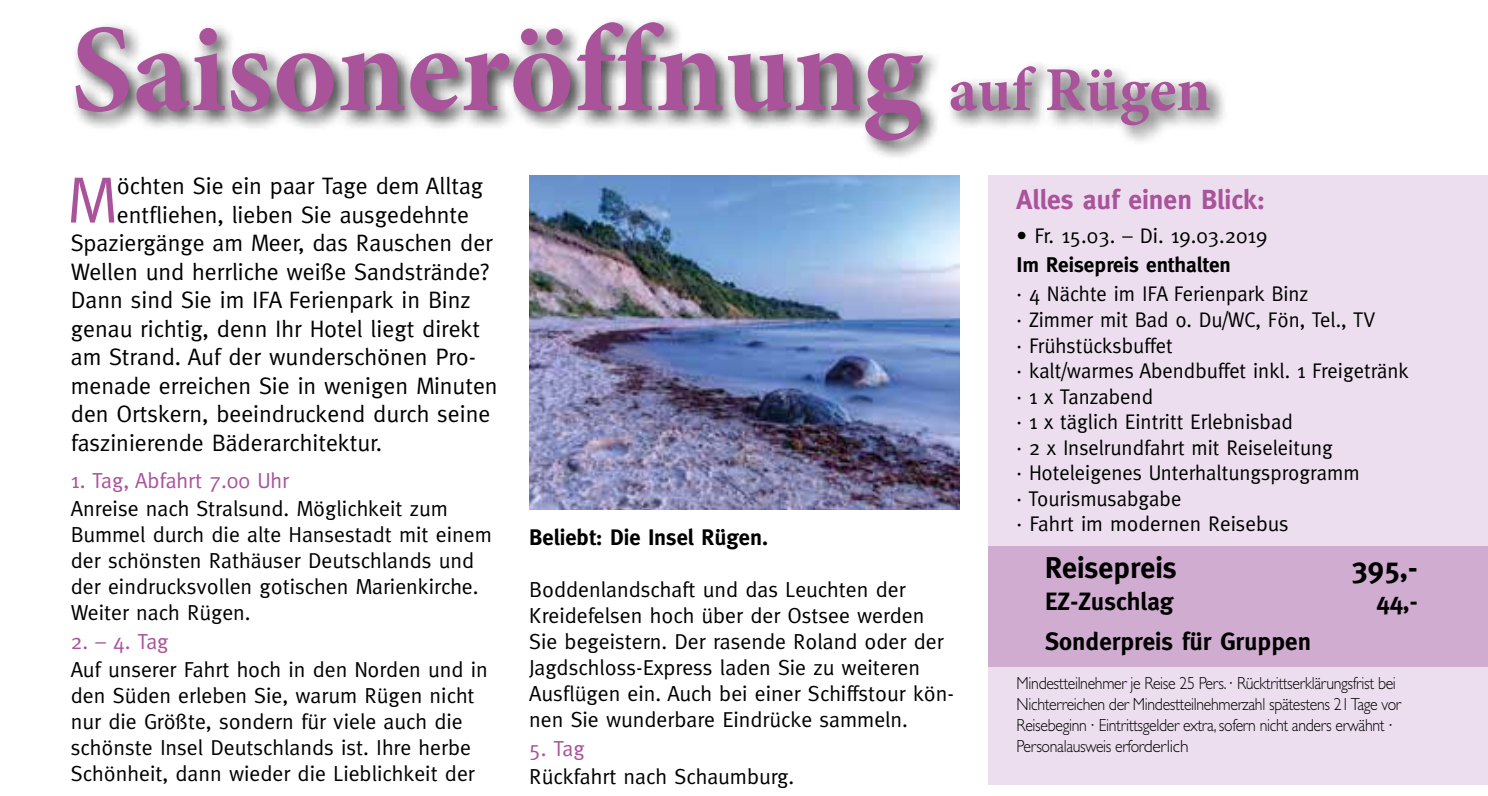
<style>
.page{position:relative;width:1488px;height:796px;background:#fff}
.page>*{position:absolute;margin:0;border:0;box-sizing:border-box;transform-origin:0 0}
.t1{font:700 125px "Minion Pro";color:#a9539b}
.t2{font:65.25px "Meta";color:#a9539b}
.t3{font:700 30px "Meta";color:#000}
.t4{font:700 27.5px "Meta";color:#a9539b}
.t5{font:700 25px "Meta";color:#000}
.t6{font:23.75px "Meta";color:#000}
.t7{font:700 22.5px "Meta";color:#000}
.t8{font:21.75px/26px "Meta";color:#000}
.t9{font:21.75px "Meta";color:#a9539b}
.t10{font:21.25px/25.5px "Meta";color:#000}
.t11{font:700 21.25px "Meta";color:#000}
.t12{font:300 17.5px/21px "Gill Sans Std";letter-spacing:-.02em;color:#000;scale:.9 1}
.s1{font-size:62.5px}
</style>
<div class="page">
<div style="left:70px;top:17px;width:1159px;height:144px;background:#000;opacity:.75"></div>
<div style="left:987px;top:175px;width:500px;height:609px;background:#ecdeef"></div>
<div style="left:987px;top:546px;width:500px;height:120px;background:#d1acd1"></div>
<img style="left:529px;top:175px;width:430px;height:335px">
<h1 class="t1" style="left:71px;top:-18px;width:1141px">Saisoneröffnung <span class="s1">auf Rügen</span></h1>
<h2 class="t2" style="left:67px;top:162px;width:52px">M</h2>
<p class="t6" style="left:117px;top:172px;width:368px">öchten Sie ein paar Tage dem Alltag</p>
<p class="t6" style="left:117px;top:200px;width:354px">entfliehen, lieben Sie ausgedehnte</p>
<p class="t6" style="left:71px;top:229px;width:423px">Spaziergänge am Meer, das Rauschen der</p>
<p class="t6" style="left:71px;top:257px;width:419px">Wellen und herrliche weiße Sandstrände?</p>
<p class="t6" style="left:71px;top:286px;width:401px">Dann sind Sie im IFA Ferienpark in Binz</p>
<p class="t6" style="left:71px;top:314px;width:411px">genau richtig, denn Ihr Hotel liegt direkt</p>
<p class="t6" style="left:71px;top:343px;width:407px">am Strand. Auf der wunderschönen Pro-</p>
<p class="t6" style="left:71px;top:371px;width:428px">menade erreichen Sie in wenigen Minuten</p>
<p class="t6" style="left:71px;top:400px;width:421px">den Ortskern, beeindruckend durch seine</p>
<p class="t6" style="left:71px;top:428px;width:313px">faszinierende Bäderarchitektur.</p>
<p class="t9" style="left:71px;top:467px;width:220px">1. Tag, Abfahrt 7.00 Uhr</p>
<p class="t8" style="left:71px;top:495px;width:422px">Anreise nach Stralsund. Möglichkeit zum Bummel durch die alte Hansestadt mit einem der schönsten Rathäuser Deutschlands und der eindrucksvollen gotischen Marienkirche.<br>Weiter nach Rügen.</p>
<p class="t9" style="left:71px;top:628px;width:99px">2. – 4. Tag</p>
<p class="t8" style="left:71px;top:655px;width:418px">Auf unserer Fahrt hoch in den Norden und in den Süden erleben Sie, warum Rügen nicht nur die Größte, sondern für viele auch die schönste Insel Deutschlands ist. Ihre herbe Schönheit, dann wieder die Lieblichkeit der</p>
<p class="t7" style="left:529px;top:524px;width:240px">Beliebt: Die Insel Rügen.</p>
<p class="t8" style="left:529px;top:575px;width:426px">Boddenlandschaft und das Leuchten der Kreidefelsen hoch über der Ostsee werden Sie begeistern. Der rasende Roland oder der Jagdschloss-Express laden Sie zu weiteren Ausflügen ein. Auch bei einer Schiffstour kön&shy;nen Sie wunderbare Eindrücke sammeln.</p>
<p class="t9" style="left:529px;top:735px;width:57px">5. Tag</p>
<p class="t8" style="left:529px;top:762px;width:266px">Rückfahrt nach Schaumburg.</p>
<p class="t4" style="left:1016px;top:183px;width:250px">Alles auf einen Blick:</p>
<p class="t10" style="left:1016px;top:223px;width:252px">• Fr. 15.03. – Di. 19.03.2019</p>
<p class="t11" style="left:1016px;top:253px;width:216px">Im Reisepreis enthalten</p>
<p class="t10" style="left:1016px;top:281px;width:394px">· 4 Nächte im IFA Ferienpark Binz<br>· Zimmer mit Bad o. Du/WC, Fön, Tel., TV<br>· Frühstücksbuffet<br>· kalt/warmes Abendbuffet inkl. 1 Freigetränk · 1 x Tanzabend<br>· 1 x täglich Eintritt Erlebnisbad<br>· 2 x Inselrundfahrt mit Reiseleitung<br>· Hoteleigenes Unterhaltungsprogramm<br>· Tourismusabgabe<br>· Fahrt im modernen Reisebus</p>
<h3 class="t3" style="left:1045px;top:550px;width:133px">Reisepreis</h3>
<h3 class="t3" style="left:1351px;top:550px;width:68px">395,-</h3>
<p class="t5" style="left:1045px;top:587px;width:130px">EZ-Zuschlag</p>
<p class="t5" style="left:1376px;top:587px;width:43px">44,-</p>
<p class="t5" style="left:1045px;top:626px;width:267px">Sonderpreis für Gruppen</p>
<p class="t12" style="left:1016px;top:672px;width:429px">Mindestteilnehmer je Reise 25 Pers. · Rücktrittserklärungsfrist bei Nichterreichen der Mindestteilnehmerzahl spätestens 21 Tage vor Reisebeginn · Eintrittsgelder extra, sofern nicht anders erwähnt · Personalausweis erforderlich</p>
</div>
